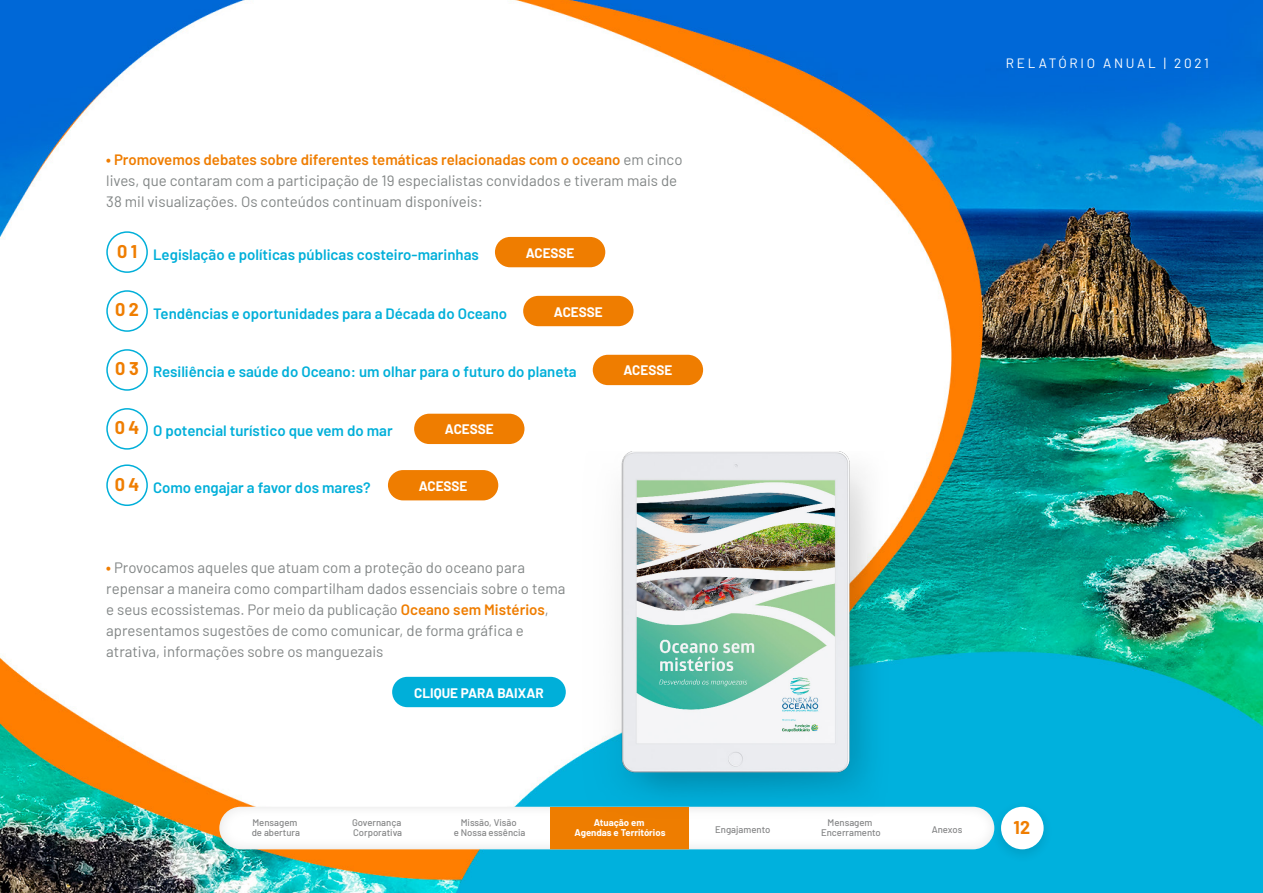
<style>
.page{position:relative;width:1263px;height:893px;background:#fff}
.page>*{position:absolute;margin:0;border:0;box-sizing:border-box;transform-origin:0 0}
.t1{font:700 18px "Barlow";color:#ef7d00}
.t2{font:15px/21px "Barlow";color:#828686}
.t3{font:600 15px "Barlow";color:#00afd9}
.t4{font:700 13.5px "Barlow";color:#fff}
.t5{font:13.5px "Barlow";letter-spacing:.2em;color:#fff}
.t6{font:500 9.6px/10.8px "Barlow";color:#848586}
.t7{font:700 9.6px/10.8px "Barlow";color:#fff;text-align:center}
.s1{font-weight:700;color:#ef7d00}
.s2{font-weight:600;color:#ef7d00}
.s3{font-weight:700;font-size:18px;color:#ef7d00}
</style>
<div class="page">
<img style="left:0;top:0;width:1263px;height:893px">
<div style="left:219px;top:807px;width:775px;height:42px;background:#fff;border-radius:21px"></div>
<div style="left:551px;top:807px;width:138px;height:42px;background:#ee7d00"></div>
<img style="left:987px;top:798px;width:70px;height:69px">
<div style="left:1001px;top:807px;width:42px;height:42px;background:#fff;border-radius:50%"></div>
<div style="left:495px;top:237px;width:110px;height:30px;background:#ef7d00;border-radius:15px"></div>
<div style="left:106px;top:231px;width:42px;height:42px;border:2px solid #00afd9;border-radius:50%"></div>
<div style="left:523px;top:296px;width:110px;height:30px;background:#ef7d00;border-radius:15px"></div>
<div style="left:106px;top:290px;width:42px;height:42px;border:2px solid #00afd9;border-radius:50%"></div>
<div style="left:593px;top:355px;width:110px;height:30px;background:#ef7d00;border-radius:15px"></div>
<div style="left:106px;top:349px;width:42px;height:42px;border:2px solid #00afd9;border-radius:50%"></div>
<div style="left:414px;top:414px;width:110px;height:30px;background:#ef7d00;border-radius:15px"></div>
<div style="left:106px;top:408px;width:42px;height:42px;border:2px solid #00afd9;border-radius:50%"></div>
<div style="left:388px;top:470px;width:110px;height:30px;background:#ef7d00;border-radius:15px"></div>
<div style="left:106px;top:464px;width:42px;height:42px;border:2px solid #00afd9;border-radius:50%"></div>
<img style="left:559px;top:451px;width:345px;height:358px">
<div style="left:392px;top:677px;width:174px;height:30px;background:#00afd9;border-radius:15px"></div>
<p class="t2" style="left:106px;top:148px;width:578px"><span class="s1">•</span> <span class="s2">Promovemos debates sobre diferentes temáticas relacionadas com o oceano</span> em cinco lives, que contaram com a participação de 19 especialistas convidados e tiveram mais de<br>38 mil visualizações. Os conteúdos continuam disponíveis:</p>
<p class="t3" style="left:117px;top:243px;width:363px"><span class="s3">0 1</span> Legislação e políticas públicas costeiro-marinhas</p>
<p class="t4" style="left:526px;top:243px;width:50px">ACESSE</p>
<p class="t3" style="left:115px;top:302px;width:394px"><span class="s3">0 2</span> Tendências e oportunidades para a Década do Oceano</p>
<p class="t4" style="left:554px;top:302px;width:50px">ACESSE</p>
<p class="t3" style="left:115px;top:361px;width:463px"><span class="s3">0 3</span> Resiliência e saúde do Oceano: um olhar para o futuro do planeta</p>
<p class="t4" style="left:623px;top:361px;width:50px">ACESSE</p>
<p class="t3" style="left:115px;top:420px;width:279px"><span class="s3">0 4</span> O potencial turístico que vem do mar</p>
<p class="t4" style="left:445px;top:420px;width:50px">ACESSE</p>
<p class="t3" style="left:115px;top:476px;width:257px"><span class="s3">0 4</span> Como engajar a favor dos mares?</p>
<p class="t4" style="left:419px;top:476px;width:50px">ACESSE</p>
<p class="t2" style="left:106px;top:556px;width:461px"><span class="s1">•</span> Provocamos aqueles que atuam com a proteção do oceano para repensar a maneira como compartilham dados essenciais sobre o tema e seus ecossistemas. Por meio da publicação <span class="s2">Oceano sem Mistérios</span>, apresentamos sugestões de como comunicar, de forma gráfica e atrativa, informações sobre os manguezais</p>
<p class="t4" style="left:414px;top:683px;width:131px">CLIQUE PARA BAIXAR</p>
<p class="t5" style="left:1006px;top:53px;width:205px">RELATÓRIO ANUAL | 2021</p>
<p class="t6" style="left:252px;top:816px;width:50px">Mensagem de abertura</p>
<p class="t6" style="left:352px;top:816px;width:52px">Governança<br>Corporativa</p>
<p class="t6" style="left:454px;top:816px;width:73px;text-align:center">Missão, Visão<br>e Nossa essência</p>
<p class="t7" style="left:574px;top:816px;width:92px">Atuação em<br>Agendas e Territórios</p>
<p class="t6" style="left:715px;top:823px;width:57px">Engajamento</p>
<p class="t6" style="left:821px;top:816px;width:61px;text-align:center">Mensagem<br>Encerramento</p>
<p class="t6" style="left:932px;top:823px;width:32px">Anexos</p>
<p class="t1" style="left:1014px;top:815px;width:18px">12</p>
</div>
